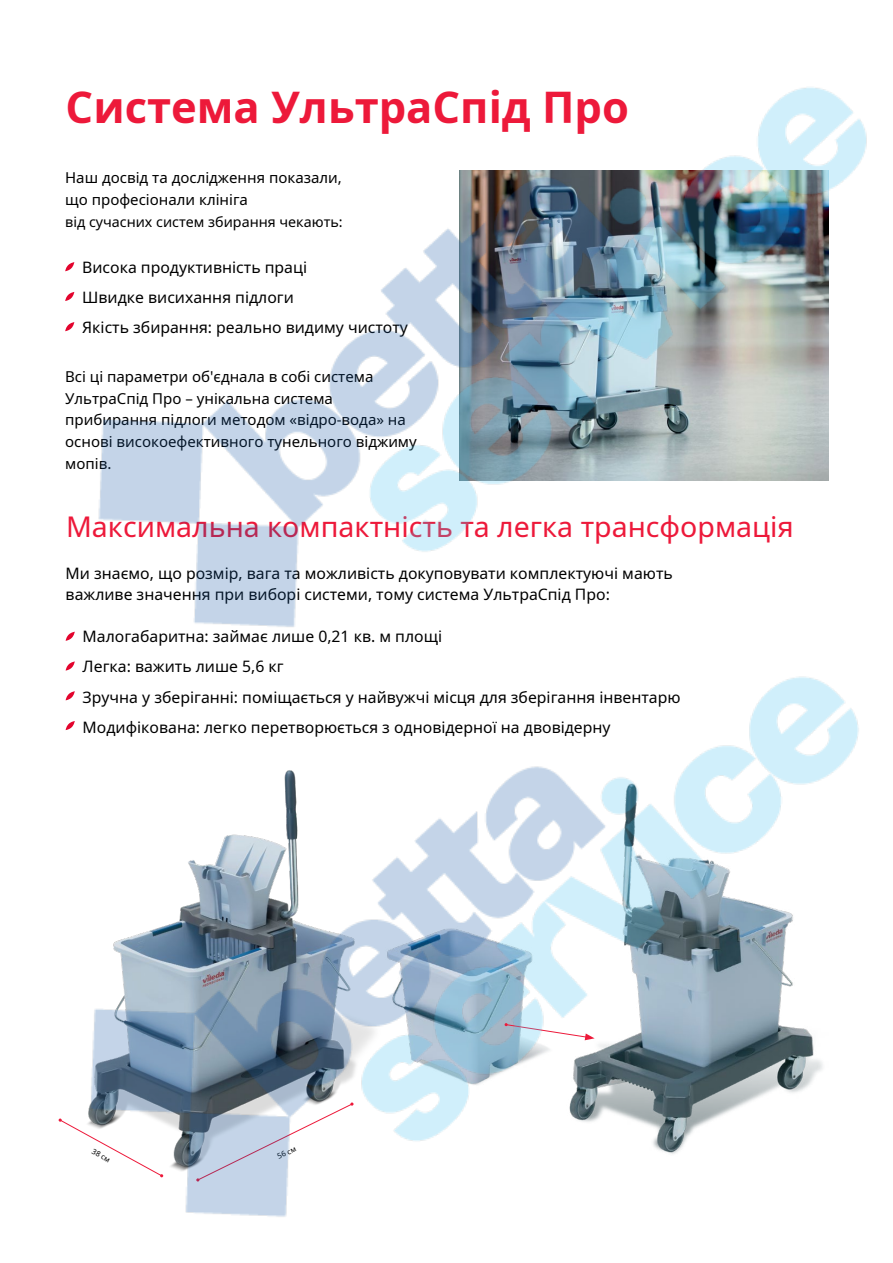
<style>
.page{position:relative;width:893px;height:1263px;background:#fff}
.page>*{position:absolute;margin:0;border:0;box-sizing:border-box;transform-origin:0 0}
.t1{font:700 43.5px "Noto Sans";color:#ed193a}
.t2{font:28.5px "Noto Sans";color:#ed193a}
.t3{font:15.75px/30.2px "Noto Sans";color:#000}
.t4{font:15px/21.6px "Noto Sans";color:#000}
.t5{font:14.25px "Noto Sans";color:#000}
.t6{font:7.5px "Noto Sans";color:#000}
</style>
<div class="page">
<img style="left:58px;top:87px;width:809px;height:1130px">
<h1 class="t1" style="left:66px;top:77px;width:565px">Система УльтраСпід Про</h1>
<p class="t4" style="left:65px;top:167px;width:278px">Наш досвід та дослідження показали, що професіонали клініга</p>
<p class="t5" style="left:65px;top:211px;width:279px">від сучасних систем збирання чекають:</p>
<p class="t3" style="left:82px;top:252px;width:327px">Висока продуктивність праці<br>Швидке висихання підлоги<br>Якість збирання: реально видиму чистоту</p>
<p class="t4" style="left:65px;top:366px;width:353px">Всі ці параметри об'єднала в собі система УльтраСпід Про – унікальна система прибирання підлоги методом «відро-вода» на основі високоефективного тунельного віджиму мопів.</p>
<h2 class="t2" style="left:66px;top:506px;width:729px">Максимальна компактність та легка трансформація</h2>
<p class="t3" style="left:66px;top:562px;width:609px;line-height:21.6px">Ми знаємо, що розмір, вага та можливість докуповувати комплектуючі мають важливе значення при виборі системи, тому система УльтраСпід Про:</p>
<p class="t3" style="left:83px;top:621px;width:599px">Малогабаритна: займає лише 0,21 кв. м площі<br>Легка: важить лише 5,6 кг<br>Зручна у зберіганні: поміщається у найвужчі місця для зберігання інвентарю Модифікована: легко перетворюється з одновідерної на двовідерну</p>
<p class="t6" style="left:95px;top:1146px;width:21px;rotate:29deg">38 см</p>
<p class="t6" style="left:276px;top:1152px;width:21px;rotate:-25deg">56 см</p>
</div>
